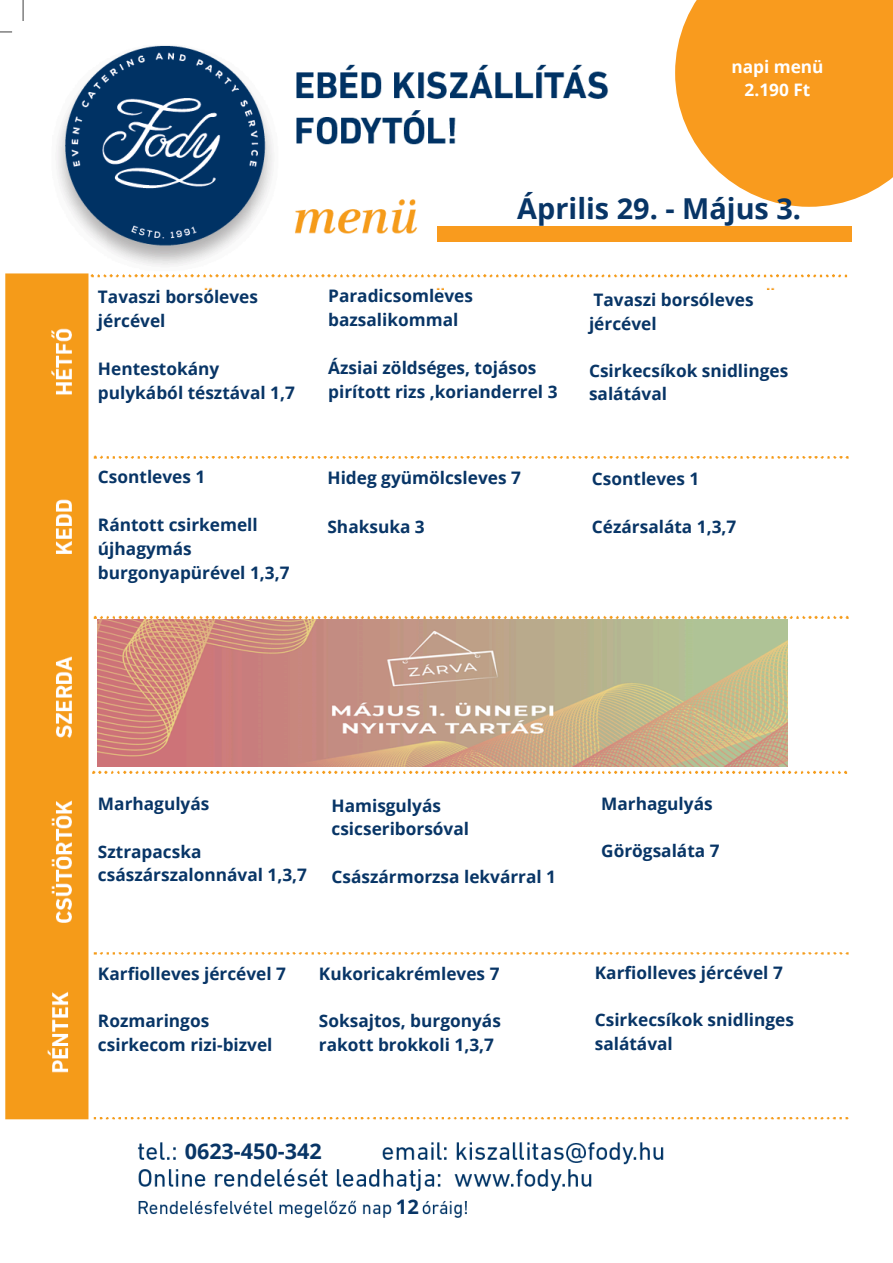
<style>
.page{position:relative;width:893px;height:1263px;background:#fff}
.page>*{position:absolute;margin:0;border:0;box-sizing:border-box;transform-origin:0 0}
.t1{font:700 28.88px "Open Sans";color:#083566}
.t2{font:700 21.6px "Open Sans";color:#083566}
.t3{font:700 20.02px "Open Sans";color:#083566}
.t4{font:700 17.25px/23.6px "Open Sans";color:#083566}
.t5{font:700 17.25px "Open Sans";color:#fff}
</style>
<div class="page">
<img style="left:0;top:0;width:849px;height:1120px">
<div style="left:437px;top:180px;width:415px;height:46px;background:#fff"></div>
<div style="left:437px;top:226px;width:415px;height:16px;background:#f99b1e"></div>
<div style="left:103px;top:290px;width:756px;height:165px;background:#fff"></div>
<div style="left:122px;top:466px;width:717px;height:133px;background:#fff"></div>
<div style="left:119px;top:784px;width:717px;height:156px;background:#fff"></div>
<div style="left:108px;top:967px;width:718px;height:131px;background:#fff"></div>
<img style="left:137px;top:1142px;width:527px;height:76px">
<div style="left:396px;top:1197px;width:21px;height:21px;background:#fff"></div>
<div style="left:675px;top:0;width:218px;height:207px;background:#f99b1e"></div>
<div style="left:180px;top:1120px;width:193px;height:47px;background:#fff"></div>
<div style="left:587px;top:630px;width:215px;height:131px;background:#fff"></div>
<img style="left:98px;top:620px;width:689px;height:146px">
<p class="t5" style="left:731px;top:54px;width:94px">napi menü</p>
<p class="t5" style="left:744px;top:78px;width:67px">2.190 Ft</p>
<p class="t4" style="left:98px;top:284px;width:161px;line-height:24.2px">Tavaszi borsóleves jércével</p>
<p class="t4" style="left:98px;top:356px;width:198px;line-height:24.2px">Hentestokány pulykából tésztával 1,7</p>
<p class="t4" style="left:98px;top:464px;width:109px">Csontleves 1</p>
<p class="t4" style="left:98px;top:512px;width:193px;line-height:24.2px">Rántott csirkemell újhagymás burgonyapürével 1,3,7</p>
<p class="t1" style="left:517px;top:188px;width:285px">Április 29. - Május 3.</p>
<p class="t4" style="left:328px;top:283px;width:146px;line-height:24.1px">Paradicsomleves bazsalikommal</p>
<p class="t4" style="left:328px;top:356px;width:231px;line-height:24.1px">Ázsiai zöldséges, tojásos pirított rizs ,korianderrel 3</p>
<p class="t4" style="left:327px;top:466px;width:195px">Hideg gyümölcsleves 7</p>
<p class="t4" style="left:327px;top:514px;width:99px">Shaksuka 3</p>
<p class="t4" style="left:589px;top:287px;width:166px">Tavaszi borsóleves jércével</p>
<p class="t4" style="left:589px;top:358px;width:201px">Csirkecsíkok snidlinges salátával</p>
<h2 class="t4" style="left:592px;top:466px;width:109px">Csontleves 1</h2>
<p class="t4" style="left:592px;top:514px;width:146px">Cézársaláta 1,3,7</p>
<p class="t4" style="left:98px;top:792px;width:113px">Marhagulyás</p>
<p class="t4" style="left:98px;top:839px;width:210px">Sztrapacska császárszalonnával 1,3,7</p>
<p class="t4" style="left:331px;top:793px;width:139px">Hamisgulyás csicseriborsóval</p>
<p class="t4" style="left:331px;top:864px;width:226px">Császármorzsa lekvárral 1</p>
<p class="t4" style="left:98px;top:961px;width:189px">Karfiolleves jércével 7</p>
<p class="t4" style="left:98px;top:1008px;width:176px">Rozmaringos csirkecom rizi-bizvel</p>
<p class="t4" style="left:319px;top:961px;width:182px">Kukoricakrémleves 7</p>
<p class="t4" style="left:319px;top:1008px;width:183px">Soksajtos, burgonyás rakott brokkoli 1,3,7</p>
<p class="t4" style="left:601px;top:791px;width:113px">Marhagulyás</p>
<p class="t4" style="left:601px;top:838px;width:120px">Görögsaláta 7</p>
<p class="t4" style="left:595px;top:960px;width:189px">Karfiolleves jércével 7</p>
<p class="t4" style="left:595px;top:1007px;width:201px">Csirkecsíkok snidlinges salátával</p>
<p class="t2" style="left:185px;top:1136px;width:138px">0623-450-342</p>
<p class="t3" style="left:396px;top:1192px;width:24px">12</p>
</div>
